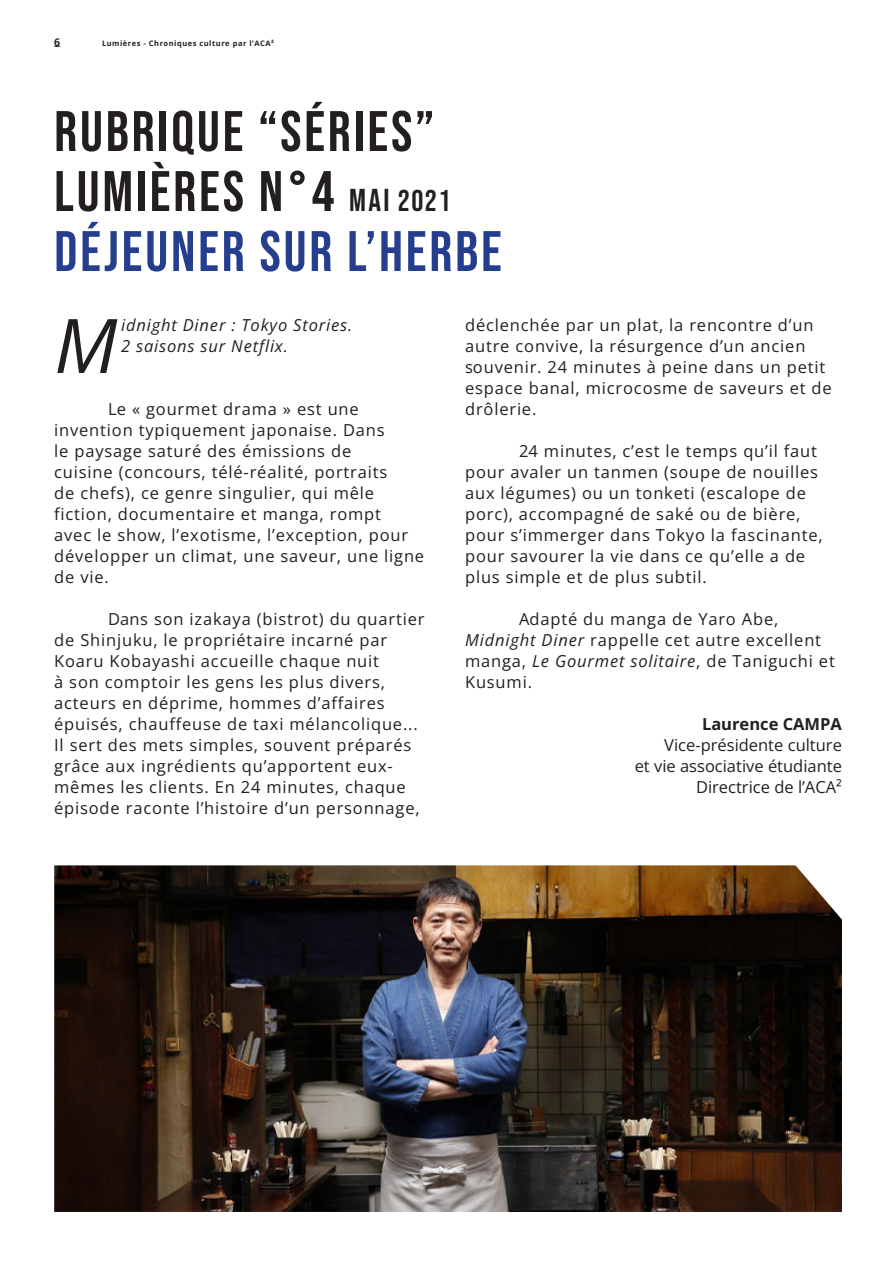
<style>
.page{position:relative;width:893px;height:1263px;background:#fff}
.page>*{position:absolute;margin:0;border:0;box-sizing:border-box;transform-origin:0 0}
.Lead_first_par{font:italic 75.3px "Open Sans";color:#231f20}
.Lead_headline{font:57px "Bebas Neue";letter-spacing:.05em;color:#231f20}
.Lead_headline-2{font:57px "Bebas Neue";letter-spacing:.05em;color:#253f8e}
.Lead_first_par-2{font:16.5px/21px "Open Sans";letter-spacing:.05em;color:#231f20}
.Lead_first_par-3{font:16.5px/21px "Open Sans";color:#231f20;text-align:right}
.Lead_first_par-4{font:italic 16.5px/21px "Open Sans";letter-spacing:.05em;color:#231f20}
.t1{font:700 10.5px "Open Sans";color:#231f20}
.t2{font:700 7.5px "Open Sans";letter-spacing:.07em;color:#231f20}
.s1{font-size:31.5px}
.s2{font-size:30px}
.s3{font-style:italic}
.s4{font-weight:700}
</style>
<div class="page">
<img style="left:54px;top:865px;width:788px;height:347px">
<p class="t1" style="left:54px;top:35px;width:8px">6</p>
<p class="t2" style="left:102px;top:38px;width:173px">Lumières - Chroniques culture par l’ACA²</p>
<p class="Lead_headline" style="left:54px;top:99px;width:382px">RUBRIQUE “SÉRIES”</p>
<p class="Lead_headline" style="left:54px;top:159px;width:398px">LUMIÈRES N°4 <span class="s1">mai</span> <span class="s2">2021</span></p>
<p class="Lead_headline-2" style="left:54px;top:219px;width:445px">DÉJEUNER SUR L’HERBE</p>
<p class="Lead_first_par" style="left:54px;top:293px;width:65px">M</p>
<p class="Lead_first_par-4" style="left:121px;top:314px;width:233px">idnight Diner : Tokyo Stories.<br>2 saisons sur Netflix.</p>
<p class="Lead_first_par-2" style="left:54px;top:398px;width:371px;text-indent:54px">Le « gourmet drama » est une invention typiquement japonaise. Dans<br>le paysage saturé des émissions de<br>cuisine (concours, télé-réalité, portraits<br>de chefs), ce genre singulier, qui mêle fiction, documentaire et manga, rompt<br>avec le show, l’exotisme, l’exception, pour développer un climat, une saveur, une ligne de vie.</p>
<p class="Lead_first_par-2" style="left:54px;top:608px;width:372px;text-indent:54px">Dans son izakaya (bistrot) du quartier de Shinjuku, le propriétaire incarné par Koaru Kobayashi accueille chaque nuit<br>à son comptoir les gens les plus divers, acteurs en déprime, hommes d’affaires épuisés, chauffeuse de taxi mélancolique...<br>Il sert des mets simples, souvent préparés grâce aux ingrédients qu’apportent eux&shy;mêmes les clients. En 24 minutes, chaque épisode raconte l’histoire d’un personnage,</p>
<p class="Lead_first_par-2" style="left:465px;top:314px;width:368px">déclenchée par un plat, la rencontre d’un autre convive, la résurgence d’un ancien souvenir. 24 minutes à peine dans un petit espace banal, microcosme de saveurs et de drôlerie.</p>
<p class="Lead_first_par-2" style="left:465px;top:440px;width:359px;text-indent:54px">24 minutes, c’est le temps qu’il faut pour avaler un tanmen (soupe de nouilles aux légumes) ou un tonketi (escalope de porc), accompagné de saké ou de bière, pour s’immerger dans Tokyo la fascinante, pour savourer la vie dans ce qu’elle a de plus simple et de plus subtil.</p>
<p class="Lead_first_par-2" style="left:465px;top:608px;width:371px;text-indent:54px">Adapté du manga de Yaro Abe,<br><span class="s3">Midnight Diner</span> rappelle cet autre excellent manga, <span class="s3">Le Gourmet solitaire</span>, de Taniguchi et<br>Kusumi.</p>
<p class="Lead_first_par-3" style="left:635px;top:713px;width:209px"><span class="s4">Laurence CAMPA<br></span>Vice-présidente culture<br>et vie associative étudiante<br>Directrice de l’ACA²</p>
</div>
